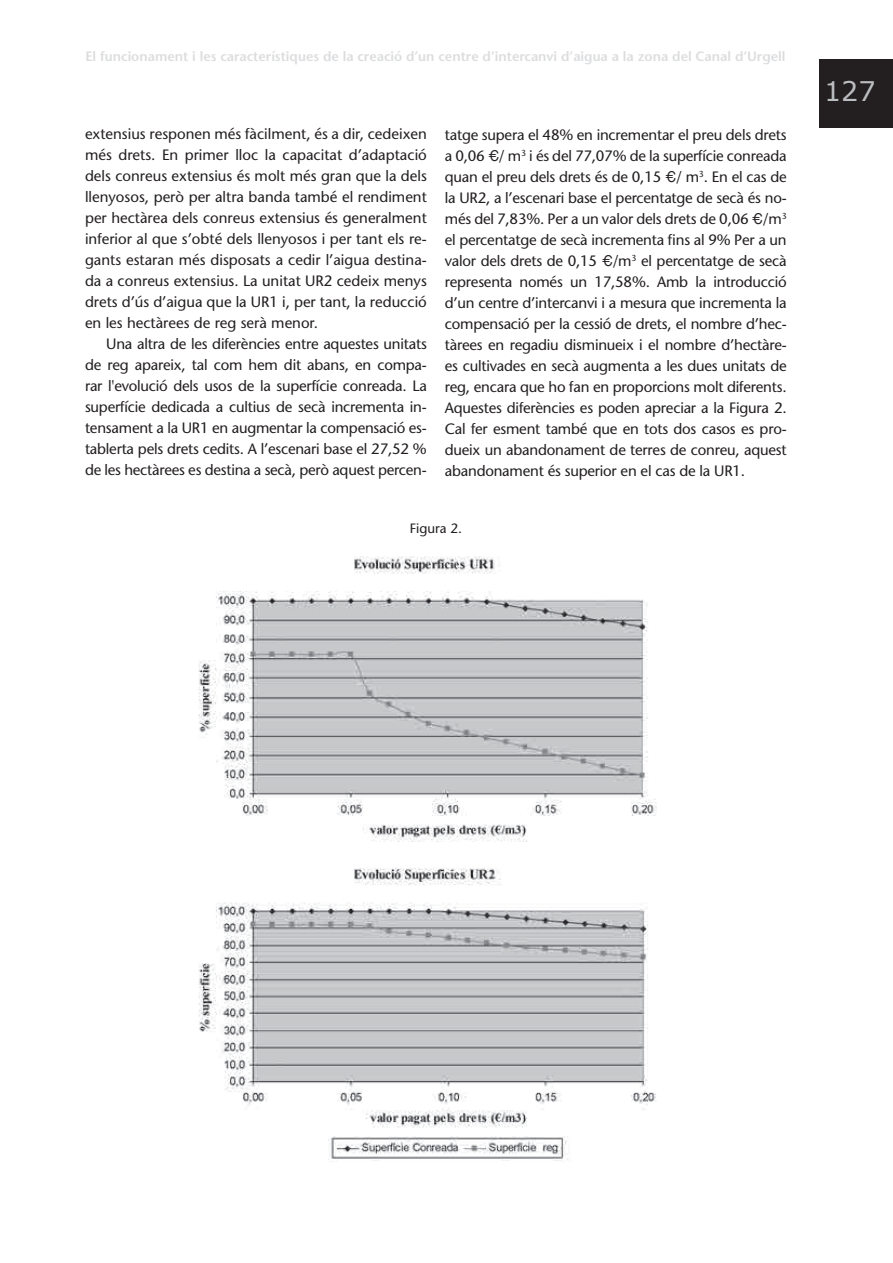
<style>
.page{position:relative;width:893px;height:1263px;background:#fff}
.page>*{position:absolute;margin:0;border:0;box-sizing:border-box;transform-origin:0 0}
.t1{font:27px "Verdana";color:#bcbdc0}
.t2{font:15px/21px "Stone Sans";letter-spacing:-.015em;color:#231f20;text-align:justify}
.t3{font:600 13.5px "Stone Sans";color:#dcdddf}
.t4{font:13.5px "Stone Sans";color:#231f20}
.s1{font-family:"Helvetica"}
</style>
<div class="page">
<div style="left:819px;top:60px;width:74px;height:68px;background:#231f20"></div>
<img style="left:198px;top:556px;width:459px;height:606px">
<p class="t3" style="left:85px;top:48px;width:702px">El funcionament i les característiques de la creació d’un centre d’intercanvi d’aigua a la zona del Canal d’Urgell</p>
<p class="t2" style="left:85px;top:123px;width:343px">extensius responen més fàcilment, és a dir, cedeixen més drets. En primer lloc la capacitat d’adaptació dels conreus extensius és molt més gran que la dels llenyosos, però per altra banda també el rendiment per hectàrea dels conreus extensius és generalment inferior al que s’obté dels llenyosos i per tant els re&shy;gants estaran més disposats a cedir l’aigua destina&shy;da a conreus extensius. La unitat UR2 cedeix menys drets d’ús d’aigua que la UR1 i, per tant, la reducció en les hectàrees de reg serà menor.</p>
<p class="t2" style="left:85px;top:333px;width:343px;text-indent:21px">Una altra de les diferències entre aquestes unitats de reg apareix, tal com hem dit abans, en compa&shy;rar l'evolució dels usos de la superfície conreada. La superfície dedicada a cultius de secà incrementa in&shy;tensament a la UR1 en augmentar la compensació es&shy;tablerta pels drets cedits. A l’escenari base el 27,52 % de les hectàrees es destina a secà, però aquest percen-</p>
<p class="t2" style="left:445px;top:124px;width:343px">tatge supera el 48% en incrementar el preu dels drets a 0,06 <span class="s1">€</span>/ m<sup>3</sup> i és del 77,07% de la superfície conreada quan el preu dels drets és de 0,15 <span class="s1">€</span>/ m<sup>3</sup>. En el cas de la UR2, a l’escenari base el percentatge de secà és no&shy;més del 7,83%. Per a un valor dels drets de 0,06 <span class="s1">€</span>/m<sup>3 </sup>el percentatge de secà incrementa fins al 9% Per a un valor dels drets de 0,15 <span class="s1">€</span>/m<sup>3</sup> el percentatge de secà representa només un 17,58%. Amb la introducció d’un centre d’intercanvi i a mesura que incrementa la compensació per la cessió de drets, el nombre d’hec&shy;tàrees en regadiu disminueix i el nombre d’hectàre&shy;es cultivades en secà augmenta a les dues unitats de reg, encara que ho fan en proporcions molt diferents.<br>Aquestes diferències es poden apreciar a la Figura 2.<br>Cal fer esment també que en tots dos casos es pro&shy;dueix un abandonament de terres de conreu, aquest abandonament és superior en el cas de la UR1.</p>
<p class="t4" style="left:410px;top:520px;width:54px">Figura 2.</p>
<h1 class="t1" style="left:824px;top:72px;width:53px">127</h1>
</div>
